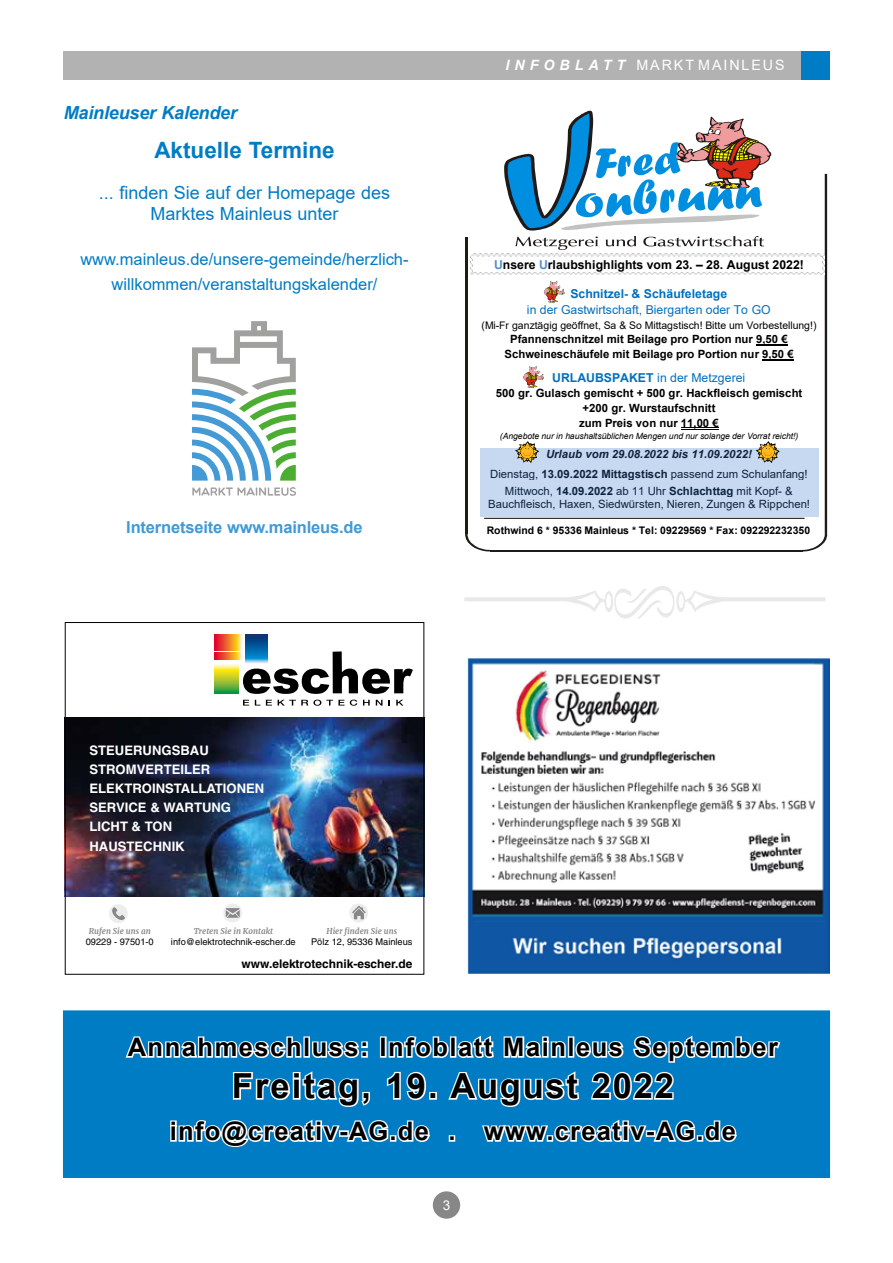
<style>
.page{position:relative;width:893px;height:1263px;background:#fff}
.page>*{position:absolute;margin:0;border:0;box-sizing:border-box;transform-origin:0 0}
.t1{font:700 34.5px "Arial";letter-spacing:.05em;color:#000}
.t2{font:700 25.5px "Arial";letter-spacing:.06em;color:#000}
.t3{font:700 22.5px "Arial";color:#007cc5}
.t4{font:18px/21px "Arial";color:#007cc5;text-align:center}
.t5{font:italic 700 18px "Arial";letter-spacing:-.01em;color:#007cc5}
.t6{font:16.5px/25.5px "Arial";color:#007cc5;text-align:center}
.t7{font:700 16.5px "Arial";letter-spacing:-.01em;color:#3f9ad5}
.t8{font:14.25px "Arial";letter-spacing:.135em;color:#fff}
.t9{font:13.5px "Arial";color:#fff}
.t10{font:700 13.05px/19.2px "Helvetica";color:#fff}
.t11{font:12.3px "Arial";color:#0070c0}
.t12{font:700 12.3px "Arial";color:#000}
.t13{font:700 12.3px "Arial";color:#0070c0}
.t14{font:700 12px "Helvetica";color:#000}
.t15{font:700 11.4px/15px "Arial";letter-spacing:.005em;color:#000;text-align:center}
.t16{font:11.4px/12.9px "Arial";letter-spacing:.005em;color:#0f243e;text-align:center}
.t17{font:italic 700 11.4px/19.5px "Arial";letter-spacing:.005em;color:#0f243e;text-align:center}
.t18{font:10.5px "Arial";color:#000}
.t19{font:700 10.5px "Arial";color:#000}
.t20{font:9.3px "Helvetica";color:#000}
.t21{font:italic 8.7px "Arial";letter-spacing:-.005em;color:#000}
.t22{font:italic 700 7.95px "Merriweather";color:#878787}
.s1{font-weight:700;font-style:italic}
.s2{color:#548dd4}
.s3{font-weight:700}
.s4{font-weight:400;font-style:normal}
.s5{font-style:normal}
</style>
<div class="page">
<div style="left:64px;top:51px;width:765px;height:28px;background:#b3b2b2"></div>
<div style="left:801px;top:51px;width:28px;height:28px;background:#007cc5"></div>
<div style="left:433px;top:1191px;width:27px;height:28px;background:#878787;border-radius:50%"></div>
<svg style="left:465px;top:111px;width:362px;height:440px"></svg>
<div style="left:477px;top:521px;width:343px;height:21px;background:#fff"></div>
<svg style="left:192px;top:321px;width:104px;height:175px"></svg>
<img style="left:67px;top:718px;width:355px;height:179px">
<svg style="left:214px;top:635px;width:28px;height:7px"></svg>
<svg style="left:214px;top:643px;width:28px;height:8px"></svg>
<svg style="left:214px;top:652px;width:28px;height:7px"></svg>
<svg style="left:231px;top:664px;width:8px;height:30px"></svg>
<svg style="left:223px;top:664px;width:7px;height:30px"></svg>
<svg style="left:214px;top:664px;width:8px;height:30px"></svg>
<svg style="left:261px;top:635px;width:6px;height:16px"></svg>
<svg style="left:253px;top:635px;width:7px;height:16px"></svg>
<svg style="left:246px;top:635px;width:6px;height:16px"></svg>
<svg style="left:243px;top:651px;width:170px;height:43px"></svg>
<svg style="left:243px;top:700px;width:6px;height:5px"></svg>
<svg style="left:255px;top:700px;width:5px;height:5px"></svg>
<svg style="left:266px;top:700px;width:6px;height:5px"></svg>
<svg style="left:278px;top:700px;width:66px;height:6px"></svg>
<svg style="left:350px;top:700px;width:7px;height:6px"></svg>
<svg style="left:363px;top:700px;width:7px;height:5px"></svg>
<svg style="left:376px;top:700px;width:6px;height:5px"></svg>
<svg style="left:396px;top:700px;width:7px;height:5px"></svg>
<div style="left:109px;top:904px;width:19px;height:19px;background:#ededed;border-radius:50%"></div>
<svg style="left:112px;top:907px;width:13px;height:13px"></svg>
<div style="left:349px;top:903px;width:19px;height:19px;background:#ededed;border-radius:50%"></div>
<svg style="left:352px;top:906px;width:14px;height:13px"></svg>
<div style="left:223px;top:903px;width:19px;height:19px;background:#ededed;border-radius:50%"></div>
<svg style="left:226px;top:908px;width:14px;height:10px"></svg>
<div style="left:65px;top:622px;width:359px;height:352px;border:1px solid #000"></div>
<svg style="left:464px;top:586px;width:362px;height:33px"></svg>
<div style="left:64px;top:1011px;width:765px;height:166px;background:#007cc5"></div>
<svg style="left:125px;top:1035px;width:656px;height:113px"></svg>
<div style="left:63px;top:1010px;width:767px;height:168px;border:2px solid #007cc5"></div>
<img style="left:468px;top:658px;width:361px;height:316px">
<p class="t8" style="left:506px;top:55px;width:281px"><span class="s1">I N F O B L AT T</span> MARKT MAINLEUS</p>
<h3 class="t5" style="left:64px;top:101px;width:175px">Mainleuser Kalender</h3>
<h3 class="t3" style="left:154px;top:134px;width:182px">Aktuelle Termine</h3>
<h3 class="t4" style="left:99px;top:182px;width:293px">... finden Sie auf der Homepage des<br>Marktes Mainleus unter</h3>
<h3 class="t6" style="left:80px;top:246px;width:330px">www.mainleus.de/unsere-gemeinde/herzlich&shy;willkommen/veranstaltungskalender/</h3>
<p class="t12" style="left:494px;top:256px;width:311px"><span class="s2">U</span>nsere <span class="s2">U</span>rlaubshighlights vom 23. – 28. August 2022!</p>
<p class="t13" style="left:570px;top:285px;width:158px">Schnitzel- &amp; Schäufeletage</p>
<p class="t11" style="left:527px;top:301px;width:245px">in der Gastwirtschaft, Biergarten oder To GO</p>
<p class="t18" style="left:482px;top:318px;width:336px">(Mi-Fr ganztägig geöffnet, Sa &amp; So Mittagstisch! Bitte um Vorbestellung!)</p>
<p class="t15" style="left:504px;top:332px;width:291px">Pfannenschnitzel mit Beilage pro Portion nur 9,50 €<br>Schweineschäufele mit Beilage pro Portion nur 9,50 €</p>
<p class="t11" style="left:552px;top:369px;width:195px"><span class="s3">URLAUBSPAKET</span> in der Metzgerei</p>
<p class="t15" style="left:496px;top:386px;width:308px">500 gr. Gulasch gemischt + 500 gr. Hackfleisch gemischt +200 gr. Wurstaufschnitt<br>zum Preis von nur 11,00 €</p>
<p class="t21" style="left:500px;top:431px;width:300px">(Angebote nur in haushaltsüblichen Mengen und nur solange der Vorrat reicht!)</p>
<p class="t17" style="left:490px;top:445px;width:319px">Urlaub vom 29.08.2022 bis 11.09.2022!<br><span class="s4">Dienstag,</span> <span class="s5">13.09.2022 Mittagstisch</span> <span class="s4">passend zum Schulanfang!</span></p>
<p class="t16" style="left:488px;top:485px;width:323px">Mittwoch, <span class="s3">14.09.2022</span> ab 11 Uhr <span class="s3">Schlachttag</span> mit Kopf- &amp;<br>Bauchfleisch, Haxen, Siedwürsten, Nieren, Zungen &amp; Rippchen!</p>
<h3 class="t7" style="left:126px;top:516px;width:238px">Internetseite www.mainleus.de</h3>
<p class="t19" style="left:487px;top:523px;width:325px">Rothwind 6 * 95336 Mainleus * Tel: 09229569 * Fax: 092292232350</p>
<p class="t10" style="left:89px;top:740px;width:176px">STEUERUNGSBAU<br>STROMVERTEILER<br>ELEKTROINSTALLATIONEN<br>SERVICE &amp; WARTUNG<br>LICHT &amp; TON<br>HAUSTECHNIK</p>
<p class="t22" style="left:89px;top:926px;width:64px">Rufen Sie uns an</p>
<p class="t20" style="left:86px;top:937px;width:69px">09229 - 97501-0</p>
<p class="t22" style="left:326px;top:926px;width:72px">Hier finden Sie uns</p>
<p class="t20" style="left:311px;top:937px;width:103px">Pölz 12, 95336 Mainleus</p>
<p class="t14" style="left:242px;top:956px;width:172px">www.elektrotechnik-escher.de</p>
<p class="t22" style="left:194px;top:926px;width:81px">Treten Sie in Kontakt</p>
<p class="t20" style="left:171px;top:937px;width:126px">info@elektrotechnik-escher.de</p>
<h2 class="t2" style="left:128px;top:1029px;width:652px">Annahmeschluss: Infoblatt Mainleus September</h2>
<h1 class="t1" style="left:232px;top:1062px;width:443px">Freitag, 19. August 2022</h1>
<h2 class="t2" style="left:170px;top:1113px;width:567px">info@creativ-AG.de . www.creativ-AG.de</h2>
<p class="t9" style="left:443px;top:1195px;width:9px">3</p>
</div>
